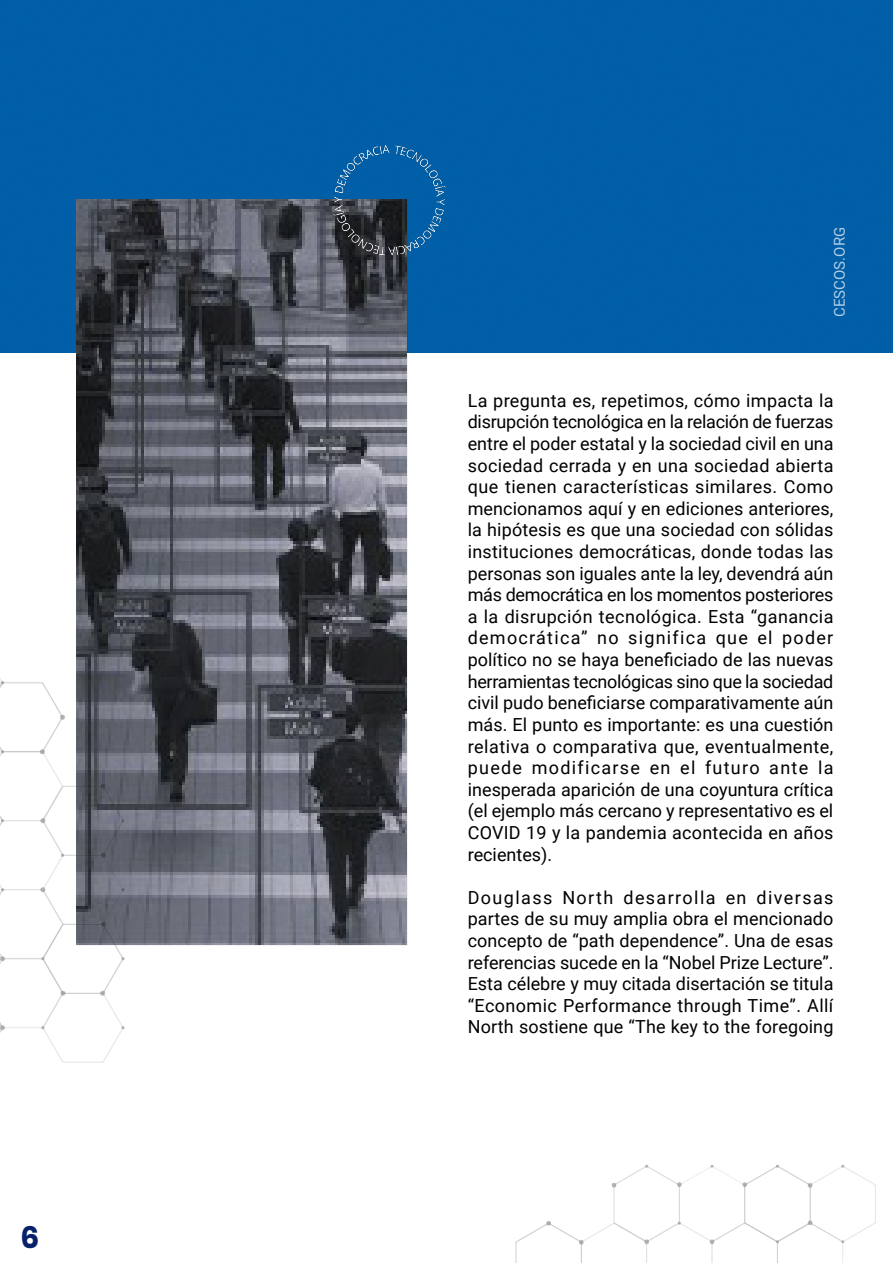
<style>
.page{position:relative;width:893px;height:1263px;background:#fff}
.page>*{position:absolute;margin:0;border:0;box-sizing:border-box;transform-origin:0 0}
.t1{font:700 30px "Poppins";color:#07216b}
.t2{font:18px/21.6px "Roboto";letter-spacing:.01em;color:#000;text-align:justify}
.t3{font:15px "Roboto";color:#fff}
</style>
<div class="page">
<img style="left:515px;top:1164px;width:361px;height:99px">
<div style="left:0;top:0;width:893px;height:352px;background:#005fa7"></div>
<img style="left:77px;top:201px;width:330px;height:744px">
<img style="left:330px;top:139px;width:119px;height:122px">
<img style="left:0;top:677px;width:149px;height:386px">
<h1 class="t1" style="left:20px;top:1220px;width:20px">6</h1>
<p class="t3" style="left:829px;top:317px;width:91px;rotate:-90deg">CESCOS.ORG</p>
<p class="t2" style="left:468px;top:389px;width:367px">La pregunta es, repetimos, cómo impacta la disrupción tecnológica en la relación de fuerzas entre el poder estatal y la sociedad civil en una sociedad cerrada y en una sociedad abierta que tienen características similares. Como mencionamos aquí y en ediciones anteriores, la hipótesis es que una sociedad con sólidas instituciones democráticas, donde todas las personas son iguales ante la ley, devendrá aún más democrática en los momentos posteriores a la disrupción tecnológica. Esta “ganancia democrática” no significa que el poder político no se haya beneficiado de las nuevas herramientas tecnológicas sino que la sociedad civil pudo beneficiarse comparativamente aún más. El punto es importante: es una cuestión relativa o comparativa que, eventualmente, puede modificarse en el futuro ante la inesperada aparición de una coyuntura crítica (el ejemplo más cercano y representativo es el COVID 19 y la pandemia acontecida en años recientes).</p>
<p class="t2" style="left:468px;top:886px;width:367px">Douglass North desarrolla en diversas partes de su muy amplia obra el mencionado concepto de “path dependence”. Una de esas referencias sucede en la “Nobel Prize Lecture”.<br>Esta célebre y muy citada disertación se titula “Economic Performance through Time”. Allí North sostiene que “The key to the foregoing</p>
</div>
